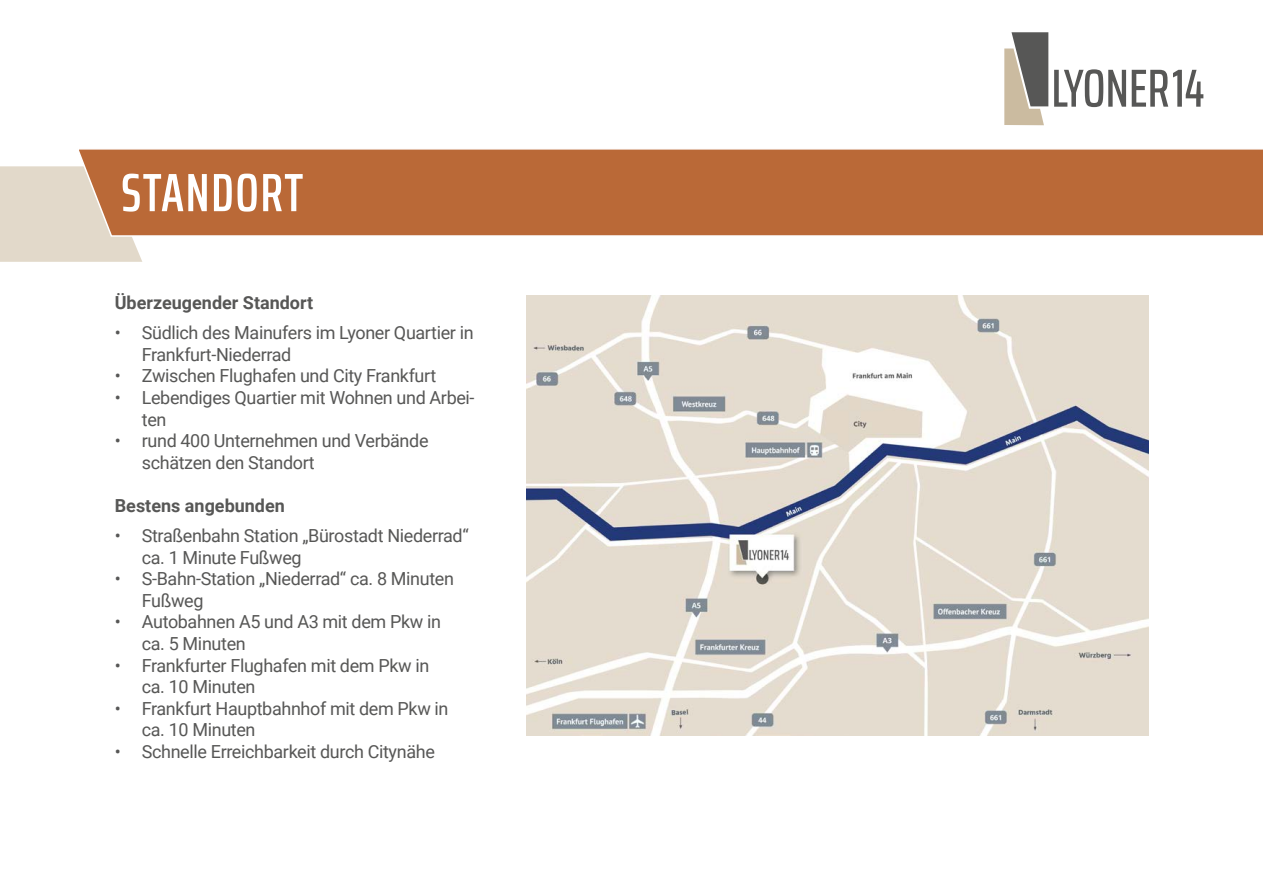
<style>
.page{position:relative;width:1263px;height:893px;background:#fff}
.page>*{position:absolute;margin:0;border:0;box-sizing:border-box;transform-origin:0 0}
.t1{font:600 extra-condensed 54px "Saira";letter-spacing:.03em;color:#fff}
.t2{font:18px/21.6px "Roboto";letter-spacing:-.02em;color:#575756}
.t3{font:700 18px "Roboto";color:#575756}
</style>
<div class="page">
<svg style="left:1054px;top:69px;width:72px;height:38px"></svg>
<svg style="left:1132px;top:70px;width:71px;height:37px"></svg>
<svg style="left:1004px;top:32px;width:44px;height:93px;background:#989186"></svg>
<div style="left:0;top:166px;width:142px;height:96px;background:#e2d9ca"></div>
<div style="left:76px;top:149px;width:1187px;height:88px;background:#ba6937"></div>
<img style="left:527px;top:296px;width:621px;height:440px">
<h1 class="t1" style="left:121px;top:148px;width:184px">STANDORT</h1>
<p class="t3" style="left:115px;top:290px;width:200px">Überzeugender Standort</p>
<p class="t2" style="left:142px;top:321px;width:333px;text-indent:-27px">• Südlich des Mainufers im Lyoner Quartier in<br>Frankfurt-Niederrad</p>
<p class="t2" style="left:115px;top:364px;width:323px">• Zwischen Flughafen und City Frankfurt</p>
<p class="t2" style="left:142px;top:386px;width:334px;text-indent:-27px">• Lebendiges Quartier mit Wohnen und Arbei&shy;ten</p>
<p class="t2" style="left:142px;top:429px;width:288px;text-indent:-27px">• rund 400 Unternehmen und Verbände schätzen den Standort</p>
<p class="t3" style="left:115px;top:493px;width:172px">Bestens angebunden</p>
<p class="t2" style="left:142px;top:524px;width:328px;text-indent:-27px">• Straßenbahn Station „Bürostadt Niederrad“ ca. 1 Minute Fußweg</p>
<p class="t2" style="left:142px;top:567px;width:314px;text-indent:-27px">• S-Bahn-Station „Niederrad“ ca. 8 Minuten<br>Fußweg</p>
<p class="t2" style="left:142px;top:611px;width:301px;text-indent:-27px">• Autobahnen A5 und A3 mit dem Pkw in ca. 5 Minuten</p>
<p class="t2" style="left:142px;top:654px;width:289px;text-indent:-27px">• Frankfurter Flughafen mit dem Pkw in ca. 10 Minuten</p>
<p class="t2" style="left:142px;top:697px;width:308px;text-indent:-27px">• Frankfurt Hauptbahnhof mit dem Pkw in ca. 10 Minuten</p>
<p class="t2" style="left:115px;top:740px;width:322px">• Schnelle Erreichbarkeit durch Citynähe</p>
</div>
